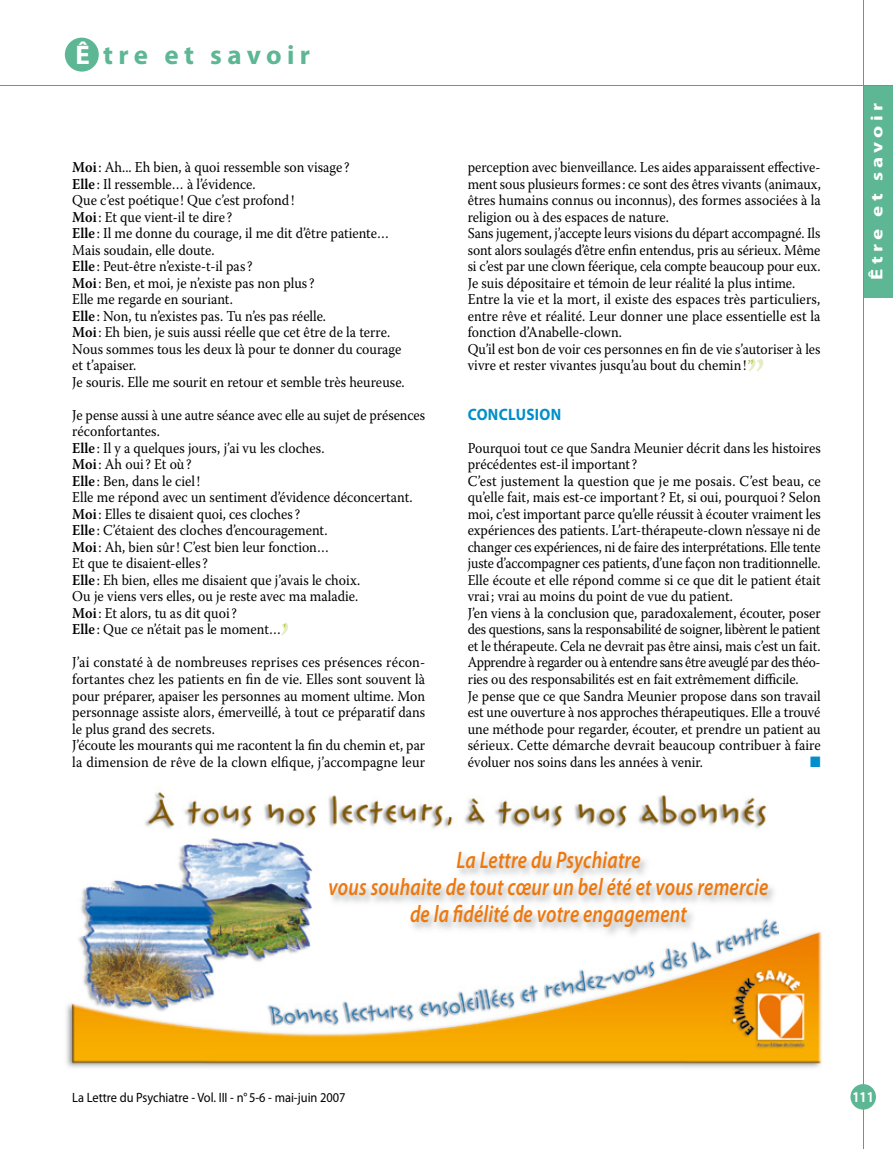
<style>
.page{position:relative;width:893px;height:1149px;background:#fff}
.page>*{position:absolute;margin:0;border:0;box-sizing:border-box;transform-origin:0 0}
.t1{font:700 27px "Myriad Pro";letter-spacing:.2em;color:#5db794}
.t2{font:italic 600 24px/27px "Myriad Pro";letter-spacing:.01em;color:#ed780e;text-align:center;scale:.8 1}
.t3{font:700 16.8px "Myriad Pro";letter-spacing:.195em;color:#fff;scale:1.25 1}
.t4{font:700 16.5px "Myriad Pro";letter-spacing:.02em;color:#008fca;scale:.92 1}
.t5{font:15px/16.5px "Warnock Pro";color:#000;scale:.92 1}
.t6{font:15px/16.5px "Warnock Pro";color:#000;scale:.91 1}
.t7{font:15px/16.5px "Warnock Pro";color:#000;scale:.93 1}
.t8{font:700 15px "Myriad Pro";color:#fff;scale:.86 1}
.t9{font:15px "Zapf Dingbats Std";color:#008fca;scale:.92 1}
.t10{font:13.5px "Myriad Pro";color:#000;scale:.92 1}
.s1{color:#fff}
.s2{font-weight:600}
</style>
<div class="page">
<div style="left:863px;top:85px;width:30px;height:213px;background:#5db794"></div>
<div style="left:65px;top:38px;width:34px;height:34px;background:#5db794;border-radius:50%"></div>
<hr style="left:863px;top:0;width:1px;height:1148px;background:#878889">
<hr style="left:0;top:85px;width:893px;height:1px;background:#878889">
<div style="left:850px;top:1083px;width:26px;height:26px;background:#5db794;border-radius:50%"></div>
<svg style="left:281px;top:623px;width:7px;height:12px"></svg>
<svg style="left:748px;top:358px;width:15px;height:13px"></svg>
<img style="left:66px;top:792px;width:756px;height:276px">
<img style="left:327px;top:848px;width:452px;height:89px">
<svg style="left:454px;top:904px;width:9px;height:18px"></svg>
<h1 class="t1" style="left:75px;top:37px;width:236px"><span class="s1">Ê</span> tre et savoir</h1>
<p class="t5" style="left:72px;top:158px;width:363px"><span class="s2">Moi</span> : Ah... Eh bien, à quoi ressemble son visage ?<br><span class="s2">Elle</span> : Il ressemble… à l’évidence.<br>Que c’est poétique ! Que c’est profond !<br><span class="s2">Moi</span> : Et que vient-il te dire ?<br><span class="s2">Elle</span> : Il me donne du courage, il me dit d’être patiente… Mais soudain, elle doute.<br><span class="s2">Elle</span> : Peut-être n’existe-t-il pas ?<br><span class="s2">Moi</span> : Ben, et moi, je n’existe pas non plus ?<br>Elle me regarde en souriant.<br><span class="s2">Elle</span> : Non, tu n’existes pas. Tu n’es pas réelle.<br><span class="s2">Moi</span> : Eh bien, je suis aussi réelle que cet être de la terre.<br>Nous sommes tous les deux là pour te donner du courage et t’apaiser.<br>Je souris. Elle me sourit en retour et semble très heureuse.</p>
<p class="t6" style="left:72px;top:406px;width:389px">Je pense aussi à une autre séance avec elle au sujet de présences réconfortantes.<br><span class="s2">Elle</span> : Il y a quelques jours, j’ai vu les cloches.<br><span class="s2">Moi</span> : Ah oui ? Et où ?<br><span class="s2">Elle</span> : Ben, dans le ciel !<br>Elle me répond avec un sentiment d’évidence déconcertant.<br><span class="s2">Moi</span> : Elles te disaient quoi, ces cloches ?<br><span class="s2">Elle</span> : C’étaient des cloches d’encouragement.<br><span class="s2">Moi</span> : Ah, bien sûr ! C’est bien leur fonction…<br>Et que te disaient-elles ?<br><span class="s2">Elle</span> : Eh bien, elles me disaient que j’avais le choix.<br>Ou je viens vers elles, ou je reste avec ma maladie.<br><span class="s2">Moi</span> : Et alors, tu as dit quoi ?<br><span class="s2">Elle</span> : Que ce n’était pas le moment…</p>
<p class="t7" style="left:72px;top:653px;width:381px">J’ai constaté à de nombreuses reprises ces présences récon&shy;fortantes chez les patients en fin de vie. Elles sont souvent là pour préparer, apaiser les personnes au moment ultime. Mon personnage assiste alors, émerveillé, à tout ce préparatif dans le plus grand des secrets.<br>J’écoute les mourants qui me racontent la fin du chemin et, par la dimension de rêve de la clown elfique, j’accompagne leur</p>
<p class="t5" style="left:468px;top:158px;width:385px">perception avec bienveillance. Les aides apparaissent effective&shy;ment sous plusieurs formes : ce sont des êtres vivants (animaux, êtres humains connus ou inconnus), des formes associées à la religion ou à des espaces de nature.<br>Sans jugement, j’accepte leurs visions du départ accompagné. Ils sont alors soulagés d’être enfin entendus, pris au sérieux. Même si c’est par une clown féerique, cela compte beaucoup pour eux.<br>Je suis dépositaire et témoin de leur réalité la plus intime.<br>Entre la vie et la mort, il existe des espaces très particuliers, entre rêve et réalité. Leur donner une place essentielle est la fonction d’Anabelle-clown.<br>Qu’il est bon de voir ces personnes en fin de vie s’autoriser à les vivre et rester vivantes jusqu’au bout du chemin !</p>
<p class="t4" style="left:468px;top:403px;width:103px">concluSion</p>
<p class="t5" style="left:468px;top:439px;width:385px">Pourquoi tout ce que Sandra Meunier décrit dans les histoires précédentes est-il important ?<br>C’est justement la question que je me posais. C’est beau, ce qu’elle fait, mais est-ce important ? Et, si oui, pourquoi ? Selon moi, c’est important parce qu’elle réussit à écouter vraiment les expériences des patients. L’art-thérapeute-clown n’essaye ni de changer ces expériences, ni de faire des interprétations. Elle tente juste d’accompagner ces patients, d’une façon non traditionnelle.<br>Elle écoute et elle répond comme si ce que dit le patient était vrai ; vrai au moins du point de vue du patient.<br>J’en viens à la conclusion que, paradoxalement, écouter, poser des questions, sans la responsabilité de soigner, libèrent le patient et le thérapeute. Cela ne devrait pas être ainsi, mais c’est un fait.<br>Apprendre à regarder ou à entendre sans être aveuglé par des théo&shy;ries ou des responsabilités est en fait extrêmement difficile.<br>Je pense que ce que Sandra Meunier propose dans son travail est une ouverture à nos approches thérapeutiques. Elle a trouvé une méthode pour regarder, écouter, et prendre un patient au sérieux. Cette démarche devrait beaucoup contribuer à faire évoluer nos soins dans les années à venir.</p>
<p class="t9" style="left:810px;top:754px;width:13px">■</p>
<h2 class="t2" style="left:329px;top:845px;width:551px">La Lettre du Psychiatre<br>vous souhaite de tout cœur un bel été et vous remercie de la délité de votre engagement</h2>
<p class="t3" style="left:866px;top:279px;width:142px;rotate:-90deg">Être et savoir</p>
<p class="t10" style="left:72px;top:1088px;width:299px">La Lettre du Psychiatre - Vol. III - n° 5-6 - mai-juin 2007</p>
<p class="t8" style="left:852px;top:1086px;width:26px">111</p>
</div>
